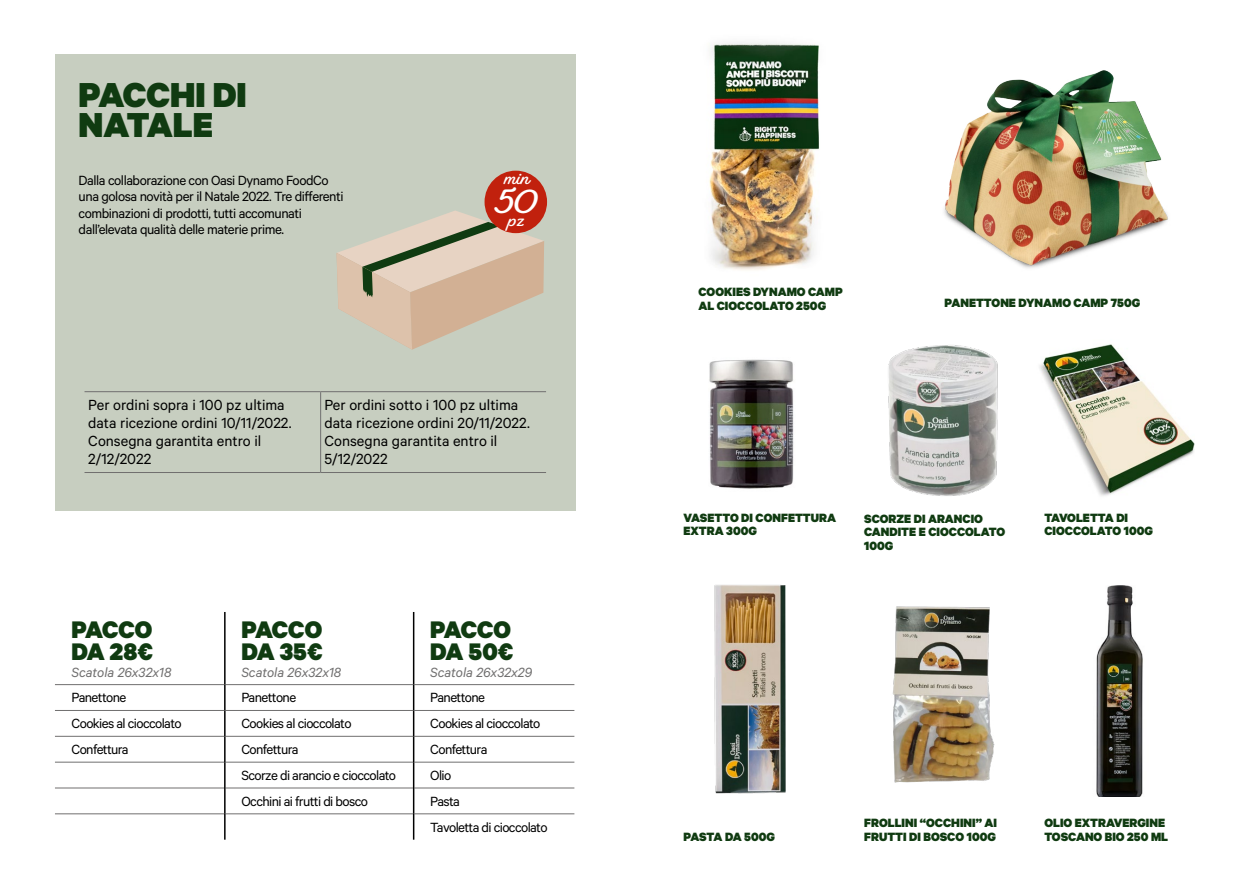
<style>
.page{position:relative;width:1259px;height:893px;background:#fff}
.page>*{position:absolute;margin:0;border:0;box-sizing:border-box;transform-origin:0 0}
.t1{font:900 39px/30px "Calibre";color:#103b11}
.t2{font:700 33.75px "Fairwater Script";color:#fff}
.t3{font:900 27px/22.5px "Calibre";letter-spacing:-.02em;color:#103b11}
.t4{font:700 17.7px "Fairwater Script";color:#fff}
.t5{font:16.5px/18px "Calibre";color:#000}
.t6{font:15px/16.5px "Calibre";letter-spacing:-.04em;color:#000}
.t7{font:italic 15px "Calibre";color:#706f6f}
.t8{font:900 13.5px/13.5px "Calibre";color:#103b11}
</style>
<div class="page">
<img style="left:1039px;top:344px;width:155px;height:152px">
<img style="left:714px;top:585px;width:72px;height:209px">
<img style="left:888px;top:345px;width:110px;height:151px">
<img style="left:709px;top:359px;width:85px;height:130px">
<img style="left:1096px;top:585px;width:47px;height:212px">
<img style="left:892px;top:606px;width:103px;height:177px">
<div style="left:55px;top:54px;width:520px;height:456px;background:#c7cec0"></div>
<img style="left:709px;top:42px;width:111px;height:228px">
<img style="left:944px;top:70px;width:224px;height:198px">
<hr style="left:55px;top:684px;width:169px;height:1px;background:#706f6f">
<hr style="left:226px;top:684px;width:187px;height:1px;background:#706f6f">
<hr style="left:414px;top:684px;width:160px;height:1px;background:#706f6f">
<hr style="left:55px;top:710px;width:169px;height:1px;background:#706f6f">
<hr style="left:226px;top:710px;width:187px;height:1px;background:#706f6f">
<hr style="left:414px;top:710px;width:160px;height:1px;background:#706f6f">
<hr style="left:55px;top:736px;width:169px;height:1px;background:#706f6f">
<hr style="left:226px;top:736px;width:187px;height:1px;background:#706f6f">
<hr style="left:414px;top:736px;width:160px;height:1px;background:#706f6f">
<hr style="left:55px;top:762px;width:169px;height:1px;background:#706f6f">
<hr style="left:226px;top:762px;width:187px;height:1px;background:#706f6f">
<hr style="left:414px;top:762px;width:160px;height:1px;background:#706f6f">
<hr style="left:55px;top:787px;width:169px;height:1px;background:#706f6f">
<hr style="left:226px;top:787px;width:187px;height:1px;background:#706f6f">
<hr style="left:414px;top:787px;width:160px;height:1px;background:#706f6f">
<hr style="left:55px;top:813px;width:169px;height:1px;background:#706f6f">
<hr style="left:226px;top:813px;width:187px;height:1px;background:#706f6f">
<hr style="left:414px;top:813px;width:160px;height:1px;background:#706f6f">
<hr style="left:224px;top:612px;width:2px;height:73px;background:#000">
<hr style="left:413px;top:612px;width:1px;height:73px;background:#000">
<hr style="left:224px;top:685px;width:2px;height:25px;background:#000">
<hr style="left:224px;top:710px;width:2px;height:26px;background:#000">
<hr style="left:224px;top:736px;width:2px;height:26px;background:#000">
<hr style="left:224px;top:762px;width:2px;height:26px;background:#000">
<hr style="left:224px;top:788px;width:2px;height:26px;background:#000">
<hr style="left:224px;top:814px;width:2px;height:26px;background:#000">
<svg style="left:413px;top:685px;width:1px;height:155px"></svg>
<hr style="left:84px;top:391px;width:237px;height:1px;background:#706f6f">
<hr style="left:321px;top:391px;width:225px;height:1px;background:#706f6f">
<hr style="left:320px;top:392px;width:1px;height:80px;background:#706f6f">
<hr style="left:84px;top:472px;width:237px;height:1px;background:#706f6f">
<hr style="left:321px;top:472px;width:225px;height:1px;background:#706f6f">
<svg style="left:336px;top:210px;width:208px;height:140px"></svg>
<div style="left:484px;top:171px;width:63px;height:62px;background:#c1210d;border-radius:50%"></div>
<h1 class="t1" style="left:79px;top:78px;width:170px">PACCHI DI<br>NATALE</h1>
<p class="t6" style="left:79px;top:171px;width:266px">Dalla collaborazione con Oasi Dynamo FoodCo una golosa novità per il Natale 2022. Tre differenti combinazioni di prodotti, tutti accomunati dall’elevata qualità delle materie prime.</p>
<p class="t4" style="left:504px;top:168px;width:27px">min</p>
<p class="t4" style="left:508px;top:209px;width:18px">pz</p>
<h2 class="t2" style="left:497px;top:182px;width:43px">50</h2>
<p class="t5" style="left:88px;top:396px;width:205px">Per ordini sopra i 100 pz ultima data ricezione ordini 10/11/2022.<br>Consegna garantita entro il<br>2/12/2022</p>
<p class="t5" style="left:324px;top:396px;width:207px">Per ordini sotto i 100 pz ultima data ricezione ordini 20/11/2022.<br>Consegna garantita entro il<br>5/12/2022</p>
<h3 class="t3" style="left:71px;top:617px;width:83px">PACCO<br>DA 28€</h3>
<p class="t7" style="left:71px;top:663px;width:101px">Scatola 26x32x18</p>
<h3 class="t3" style="left:241px;top:617px;width:83px">PACCO<br>DA 35€</h3>
<p class="t7" style="left:241px;top:663px;width:101px">Scatola 26x32x18</p>
<h3 class="t3" style="left:430px;top:617px;width:85px">PACCO<br>DA 50€</h3>
<p class="t7" style="left:430px;top:663px;width:104px">Scatola 26x32x29</p>
<p class="t6" style="left:71px;top:689px;width:56px">Panettone</p>
<p class="t6" style="left:241px;top:689px;width:56px">Panettone</p>
<p class="t6" style="left:430px;top:689px;width:56px">Panettone</p>
<p class="t6" style="left:71px;top:715px;width:112px">Cookies al cioccolato</p>
<p class="t6" style="left:241px;top:715px;width:112px">Cookies al cioccolato</p>
<p class="t6" style="left:430px;top:715px;width:112px">Cookies al cioccolato</p>
<p class="t6" style="left:71px;top:741px;width:59px">Confettura</p>
<p class="t6" style="left:241px;top:741px;width:59px">Confettura</p>
<p class="t6" style="left:430px;top:741px;width:59px">Confettura</p>
<p class="t6" style="left:241px;top:766px;width:156px">Scorze di arancio e cioccolato</p>
<p class="t6" style="left:430px;top:766px;width:23px">Olio</p>
<p class="t6" style="left:241px;top:792px;width:128px">Occhini ai frutti di bosco</p>
<p class="t6" style="left:430px;top:788px;width:119px;line-height:25.8px">Pasta<br>Tavoletta di cioccolato</p>
<p class="t8" style="left:698px;top:285px;width:146px">COOKIES DYNAMO CAMP<br>AL CIOCCOLATO 250G</p>
<p class="t8" style="left:944px;top:296px;width:197px">PANETTONE DYNAMO CAMP 750G</p>
<p class="t8" style="left:683px;top:510px;width:154px">VASETTO DI CONFETTURA<br>EXTRA 300G</p>
<p class="t8" style="left:864px;top:511px;width:143px">SCORZE DI ARANCIO<br>CANDITE E CIOCCOLATO<br>100G</p>
<p class="t8" style="left:1044px;top:510px;width:110px">TAVOLETTA DI<br>CIOCCOLATO 100G</p>
<p class="t8" style="left:683px;top:829px;width:93px">PASTA DA 500G</p>
<p class="t8" style="left:864px;top:816px;width:134px">FROLLINI “OCCHINI” AI<br>FRUTTI DI BOSCO 100G</p>
<p class="t8" style="left:1044px;top:816px;width:125px">OLIO EXTRAVERGINE<br>TOSCANO BIO 250 ML</p>
</div>
